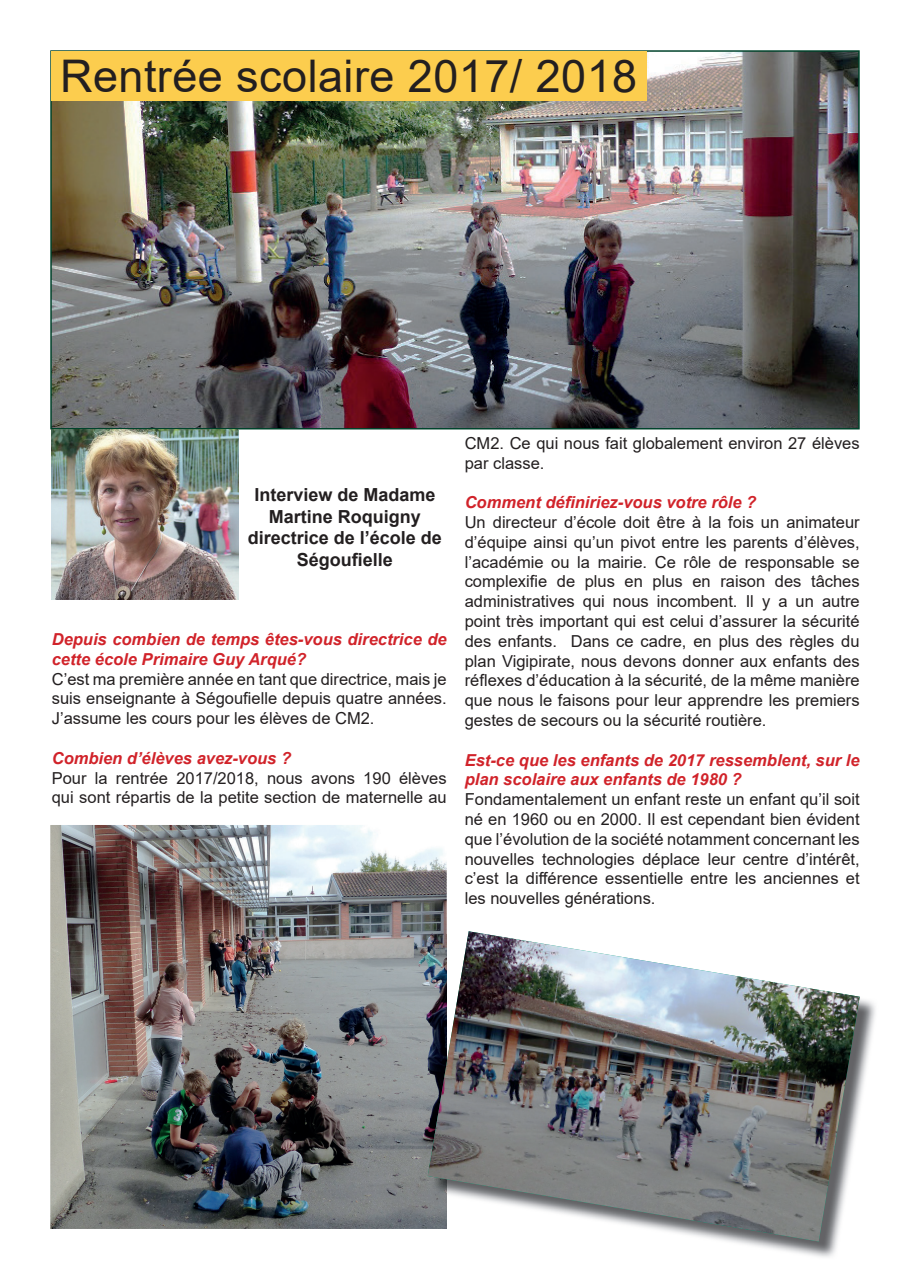
<style>
.page{position:relative;width:910px;height:1280px;background:#fff}
.page>*{position:absolute;margin:0;border:0;box-sizing:border-box;transform-origin:0 0}
.t1{font:45px "Arial";letter-spacing:.01em;color:#231f20}
.t2{font:700 18px/21.6px "Arial";color:#231f20;text-align:center}
.t3{font:16.5px/19.8px "Arial";color:#231f20;text-align:justify}
.t4{font:italic 700 16.5px/19.8px "Arial";color:#d1232a}
</style>
<div class="page">
<img style="left:50px;top:50px;width:810px;height:379px">
<div style="left:51px;top:51px;width:595px;height:49px;background:#fccd4e"></div>
<img style="left:52px;top:429px;width:187px;height:170px">
<img style="left:50px;top:825px;width:397px;height:404px">
<img style="left:729px;top:999px;width:146px;height:258px">
<img style="left:428px;top:931px;width:432px;height:310px">
<h1 class="t1" style="left:60px;top:45px;width:578px">Rentrée scolaire 2017/ 2018</h1>
<p class="t2" style="left:248px;top:484px;width:196px">Interview de Madame<br>Martine Roquigny directrice de l’école de<br>Ségoufielle</p>
<p class="t4" style="left:52px;top:630px;width:396px">Depuis combien de temps êtes-vous directrice de cette école Primaire Guy Arqué?</p>
<p class="t3" style="left:52px;top:669px;width:396px">C’est ma première année en tant que directrice, mais je suis enseignante à Ségoufielle depuis quatre années.<br>J’assume les cours pour les élèves de CM2.</p>
<p class="t4" style="left:52px;top:749px;width:241px">Combien d’élèves avez-vous ?</p>
<p class="t3" style="left:52px;top:768px;width:396px">Pour la rentrée 2017/2018, nous avons 190 élèves qui sont répartis de la petite section de maternelle au</p>
<p class="t3" style="left:465px;top:433px;width:396px">CM2. Ce qui nous fait globalement environ 27 élèves par classe.</p>
<p class="t4" style="left:465px;top:493px;width:293px">Comment définiriez-vous votre rôle ?</p>
<p class="t3" style="left:465px;top:512px;width:396px">Un directeur d’école doit être à la fois un animateur d’équipe ainsi qu’un pivot entre les parents d’élèves, l’académie ou la mairie. Ce rôle de responsable se complexifie de plus en plus en raison des tâches administratives qui nous incombent. Il y a un autre point très important qui est celui d’assurer la sécurité des enfants. Dans ce cadre, en plus des règles du plan Vigipirate, nous devons donner aux enfants des réflexes d’éducation à la sécurité, de la même manière que nous le faisons pour leur apprendre les premiers gestes de secours ou la sécurité routière.</p>
<p class="t4" style="left:465px;top:750px;width:396px">Est-ce que les enfants de 2017 ressemblent, sur le plan scolaire aux enfants de 1980 ?</p>
<p class="t3" style="left:465px;top:789px;width:396px">Fondamentalement un enfant reste un enfant qu’il soit né en 1960 ou en 2000. Il est cependant bien évident que l’évolution de la société notamment concernant les nouvelles technologies déplace leur centre d’intérêt, c’est la différence essentielle entre les anciennes et les nouvelles générations.</p>
</div>
